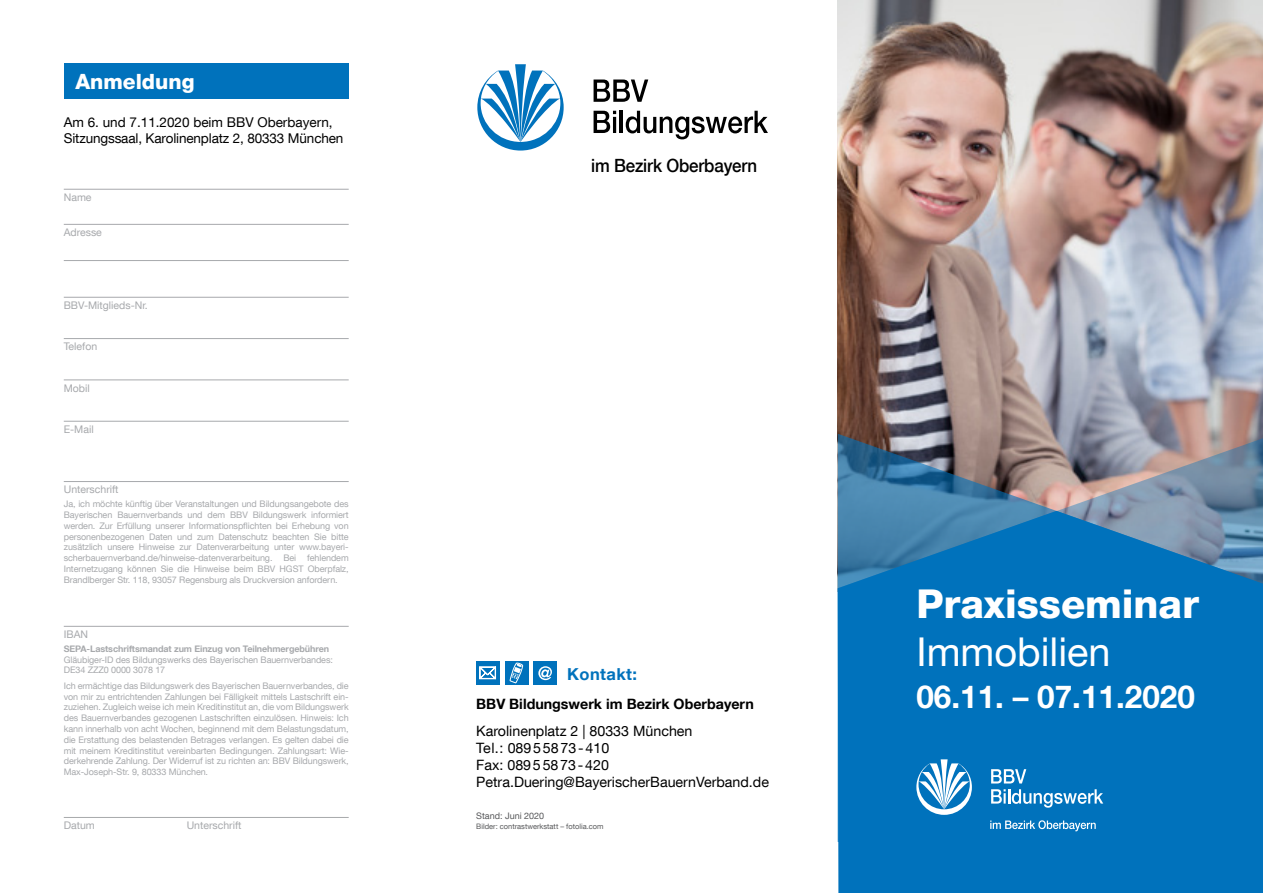
<style>
.page{position:relative;width:1263px;height:893px;background:#fff}
.page>*{position:absolute;margin:0;border:0;box-sizing:border-box;transform-origin:0 0}
.t1{font:800 39.75px "Helvetica Neue LT Com";color:#fff}
.t2{font:39.75px "Helvetica Neue LT Com";color:#fff}
.t3{font:700 31.5px "Helvetica Neue LT Com";color:#fff}
.t4{font:800 21px "Helvetica Neue LT Com";color:#fff}
.t5{font:500 18.3px "Helvetica Neue LT Com";letter-spacing:-.01em;color:#000;scale:.93 1}
.t6{font:700 16.5px "Helvetica Neue LT Com";letter-spacing:.025em;color:#0072bc}
.t7{font:14.25px/17.1px "Helvetica Neue LT Com";color:#000}
.t8{font:700 14.25px "Helvetica Neue LT Com";color:#000}
.t9{font:13.5px/16.2px "Helvetica Neue LT Com";letter-spacing:-.01em;color:#000}
.t10{font:10.5px "Helvetica Neue LT Com";color:#a7a9ac}
.t11{font:9px/10.8px "Helvetica Neue LT Com";letter-spacing:-.01em;color:#a7a9ac;text-align:justify}
.t12{font:700 9px "Helvetica Neue LT Com";letter-spacing:-.01em;color:#a7a9ac}
.t13{font:9px "Helvetica Neue LT Com";color:#58595b}
.t14{font:7.5px "Helvetica Neue LT Com";color:#58595b}
</style>
<div class="page">
<img style="left:838px;top:0;width:425px;height:434px">
<img style="left:838px;top:434px;width:425px;height:77px">
<svg style="left:838px;top:511px;width:425px;height:382px;background:#0974ba"></svg>
<div style="left:476px;top:661px;width:23px;height:23px;background:#0072bc"></div>
<svg style="left:479px;top:666px;width:17px;height:13px"></svg>
<div style="left:505px;top:661px;width:23px;height:23px;background:#0072bc"></div>
<svg style="left:510px;top:662px;width:13px;height:21px"></svg>
<div style="left:534px;top:661px;width:23px;height:23px;background:#0072bc"></div>
<svg style="left:538px;top:666px;width:14px;height:14px"></svg>
<svg style="left:593px;top:80px;width:55px;height:22px"></svg>
<svg style="left:593px;top:111px;width:23px;height:22px"></svg>
<hr style="left:620px;top:111px;width:3px;height:22px;background:#000">
<svg style="left:626px;top:111px;width:142px;height:28px"></svg>
<svg style="left:477px;top:64px;width:87px;height:87px"></svg>
<div style="left:64px;top:64px;width:285px;height:35px;background:#0072bc"></div>
<hr style="left:64px;top:189px;width:285px;height:1px;background:#a7a9ac">
<hr style="left:64px;top:224px;width:285px;height:1px;background:#a7a9ac">
<hr style="left:64px;top:260px;width:285px;height:1px;background:#a7a9ac">
<hr style="left:64px;top:297px;width:285px;height:1px;background:#a7a9ac">
<hr style="left:64px;top:338px;width:285px;height:1px;background:#a7a9ac">
<hr style="left:64px;top:379px;width:285px;height:1px;background:#a7a9ac">
<hr style="left:64px;top:421px;width:285px;height:1px;background:#a7a9ac">
<hr style="left:64px;top:481px;width:285px;height:1px;background:#a7a9ac">
<hr style="left:64px;top:626px;width:285px;height:1px;background:#a7a9ac">
<hr style="left:64px;top:817px;width:285px;height:1px;background:#a7a9ac">
<svg style="left:991px;top:769px;width:35px;height:14px"></svg>
<svg style="left:991px;top:789px;width:112px;height:19px"></svg>
<svg style="left:990px;top:820px;width:106px;height:11px"></svg>
<svg style="left:916px;top:759px;width:56px;height:56px"></svg>
<h3 class="t4" style="left:75px;top:69px;width:121px">Anmeldung</h3>
<h3 class="t9" style="left:64px;top:113px;width:281px">Am 6. und 7.11.2020 beim BBV Oberbayern,<br>Sitzungssaal, Karolinenplatz 2, 80333 München</h3>
<p class="t10" style="left:64px;top:191px;width:29px">Name</p>
<p class="t10" style="left:64px;top:226px;width:40px">Adresse</p>
<p class="t10" style="left:64px;top:299px;width:86px">BBV-Mitglieds-Nr.</p>
<p class="t10" style="left:64px;top:340px;width:35px">Telefon</p>
<p class="t10" style="left:64px;top:381px;width:28px">Mobil</p>
<p class="t10" style="left:64px;top:423px;width:31px">E-Mail</p>
<p class="t10" style="left:64px;top:483px;width:56px">Unterschrift</p>
<p class="t11" style="left:64px;top:498px;width:286px">Ja, ich möchte künftig über Veranstaltungen und Bildungsangebote des Bayerischen Bauernverbands und dem BBV Bildungswerk informiert werden. Zur Erfüllung unserer Informationspflichten bei Erhebung von personenbezogenen Daten und zum Datenschutz beachten Sie bitte zusätzlich unsere Hinweise zur Datenverarbeitung unter www.bayeri&shy;scherbauernverband.de/hinweise-datenverarbeitung. Bei fehlendem Internetzugang können Sie die Hinweise beim BBV HGST Oberpfalz, Brandlberger Str. 118, 93057 Regensburg als Druckversion anfordern.</p>
<p class="t10" style="left:64px;top:628px;width:26px">IBAN</p>
<p class="t12" style="left:64px;top:643px;width:267px">SEPA-Lastschriftsmandat zum Einzug von Teilnehmergebühren</p>
<p class="t11" style="left:64px;top:654px;width:271px">Gläubiger-ID des Bildungswerks des Bayerischen Bauernverbandes:<br>DE34 ZZZ0 0000 3078 17</p>
<p class="t11" style="left:64px;top:680px;width:286px">Ich ermächtige das Bildungswerk des Bayerischen Bauernverbandes, die von mir zu entrichtenden Zahlungen bei Fälligkeit mittels Lastschrift ein&shy;zuziehen. Zugleich weise ich mein Kreditinstitut an, die vom Bildungswerk des Bauernverbandes gezogenen Lastschriften einzulösen. Hinweis: Ich kann innerhalb von acht Wochen, beginnend mit dem Belastungsdatum, die Erstattung des belastenden Betrages verlangen. Es gelten dabei die mit meinem Kreditinstitut vereinbarten Bedingungen. Zahlungsart: Wie&shy;derkehrende Zahlung. Der Widerruf ist zu richten an: BBV Bildungswerk, Max-Joseph-Str. 9, 80333 München.</p>
<p class="t10" style="left:64px;top:819px;width:33px">Datum</p>
<p class="t10" style="left:187px;top:819px;width:56px">Unterschrift</p>
<h3 class="t5" style="left:591px;top:155px;width:180px">im Bezirk Oberbayern</h3>
<h3 class="t6" style="left:567px;top:663px;width:71px">Kontakt:</h3>
<h3 class="t8" style="left:476px;top:695px;width:279px">BBV Bildungswerk im Bezirk Oberbayern</h3>
<h3 class="t7" style="left:476px;top:722px;width:294px">Karolinenplatz 2 | 80333 München<br>Tel.: 08955873-410<br>Fax: 08955873-420<br>Petra.Duering@BayerischerBauernVerband.de</h3>
<p class="t13" style="left:476px;top:810px;width:70px">Stand: Juni 2020</p>
<p class="t14" style="left:476px;top:822px;width:129px">Bilder: contrastwerkstatt – fotolia.com</p>
<h1 class="t1" style="left:916px;top:581px;width:284px">Praxisseminar</h1>
<h1 class="t2" style="left:916px;top:627px;width:196px">Immobilien</h1>
<h2 class="t3" style="left:916px;top:677px;width:280px">06.11. – 07.11.2020</h2>
</div>
